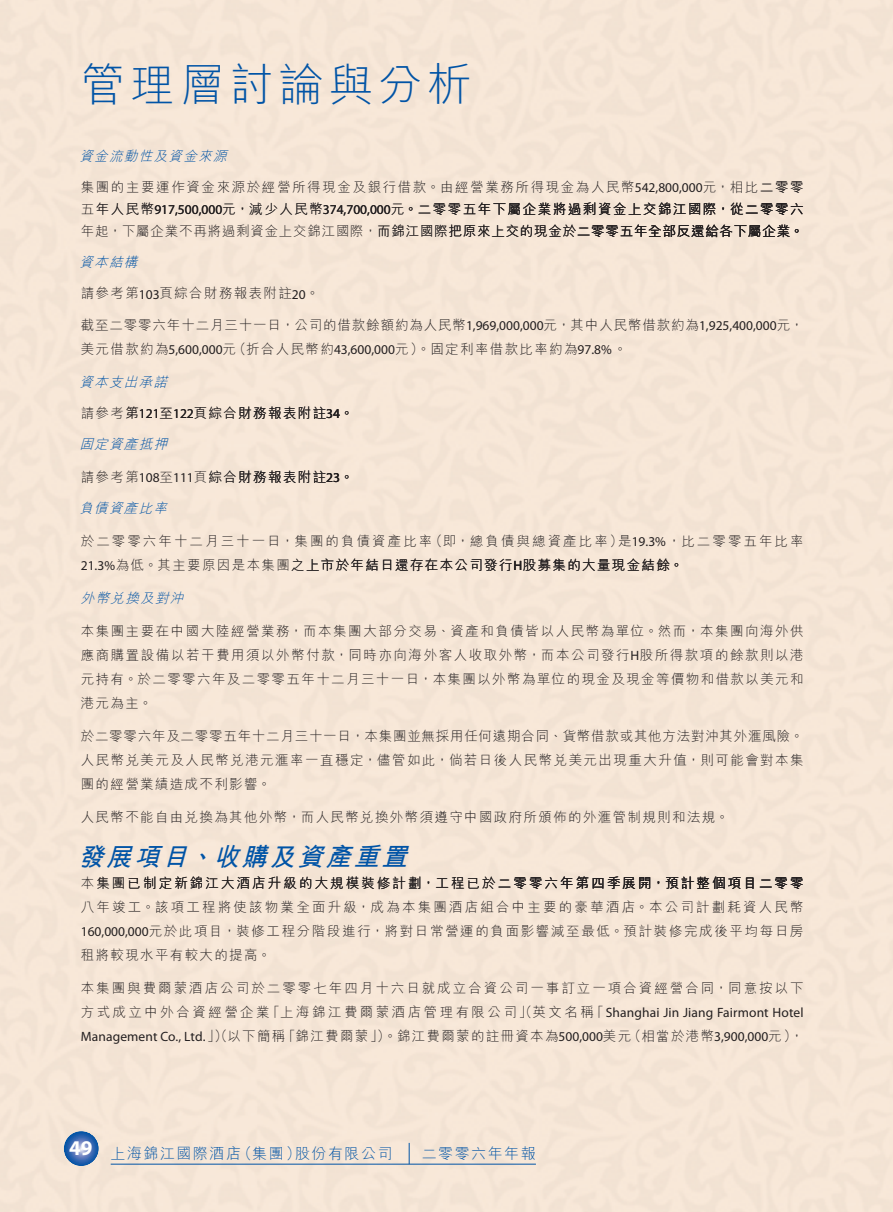
<style>
.page{position:relative;width:893px;height:1212px;background:#fff}
.page>*{position:absolute;margin:0;border:0;box-sizing:border-box;transform-origin:0 0}
.t1{font:45px "M Hei HK Light E Ten B5 H";letter-spacing:.1em;color:#0154a6}
.t2{font:italic 25.5px "M Hei HK Bold E Ten B5 H";color:#0154a6}
.t3{font:15px "M Hei HK Light E Ten B5 H";letter-spacing:.1em;color:#0154a6}
.t4{font:13.5px/24px "M Hei HK Light E Ten B5 H";letter-spacing:.1em;color:#231f20;text-align:justify}
.t5{font:13.5px/24px "M Hei HK Light E Ten B5 H";letter-spacing:.065em;color:#231f20}
.t6{font:13.5px/24px "M Hei HK Light E Ten B5 H";letter-spacing:.15em;color:#231f20}
.t7{font:italic 13.5px "M Hei HK Light E Ten B5 H";color:#0154a6}
.s1{font-family:"Myriad Pro"}
</style>
<div class="page">
<svg style="left:409px;top:1143px;width:1px;height:21px"></svg>
<hr style="left:111px;top:1164px;width:425px;height:1px;background:#0154a6">
<svg style="left:64px;top:1131px;width:35px;height:35px"></svg>
<h1 class="t1" style="left:81px;top:67px;width:393px">管理層討論與分析</h1>
<p class="t7" style="left:79px;top:151px;width:152px">資金流動性及資金來源</p>
<p class="t4" style="left:81px;top:178px;width:724px;line-height:22.2px">集團的主要運作資金來源於經營所得現金及銀行借款。由經營業務所得現金為人民幣<span class="s1">542,800,000</span>元，相比二零零五年人民幣<span class="s1">917,500,000</span>元，減少人民幣<span class="s1">374,700,000</span>元。二零零五年下屬企業將過剩資金上交錦江國際，從二零零六年起，下屬企業不再將過剩資金上交錦江國際，而錦江國際把原來上交的現金於二零零五年全部反還給各下屬企業。</p>
<p class="t7" style="left:79px;top:257px;width:63px">資本結構</p>
<p class="t4" style="left:81px;top:283px;width:240px">請參考第<span class="s1">103</span>頁綜合財務報表附註<span class="s1">20</span>。</p>
<p class="t5" style="left:81px;top:314px;width:724px">截至二零零六年十二月三十一日，公司的借款餘額約為人民幣<span class="s1">1,969,000,000</span>元，其中人民幣借款約為<span class="s1">1,925,400,000</span>元，美元借款約為<span class="s1">5,600,000</span>元（折合人民幣約<span class="s1">43,600,000</span>元）。固定利率借款比率約為<span class="s1">97.8%</span>。</p>
<p class="t7" style="left:79px;top:376px;width:93px">資本支出承諾</p>
<p class="t4" style="left:81px;top:402px;width:274px">請參考第<span class="s1">121</span>至<span class="s1">122</span>頁綜合財務報表附註<span class="s1">34</span>。</p>
<p class="t7" style="left:79px;top:439px;width:93px">固定資產抵押</p>
<p class="t4" style="left:81px;top:466px;width:274px">請參考第<span class="s1">108</span>至<span class="s1">111</span>頁綜合財務報表附註<span class="s1">23</span>。</p>
<p class="t7" style="left:79px;top:503px;width:93px">負債資產比率</p>
<p class="t6" style="left:81px;top:531px;width:724px">於二零零六年十二月三十一日，集團的負債資產比率（即，總負債與總資產比率）是<span class="s1">19.3%</span>，比二零零五年比率<br><span class="s1">21.3%</span>為低。其主要原因是本集團之上市於年結日還存在本公司發行<span class="s1">H</span>股募集的大量現金結餘。</p>
<p class="t7" style="left:81px;top:593px;width:108px">外幣兌換及對沖</p>
<p class="t4" style="left:81px;top:621px;width:724px">本集團主要在中國大陸經營業務，而本集團大部分交易、資產和負債皆以人民幣為單位。然而，本集團向海外供應商購置設備以若干費用須以外幣付款，同時亦向海外客人收取外幣，而本公司發行<span class="s1">H</span>股所得款項的餘款則以港元持有。於二零零六年及二零零五年十二月三十一日，本集團以外幣為單位的現金及現金等價物和借款以美元和港元為主。</p>
<p class="t4" style="left:81px;top:726px;width:724px">於二零零六年及二零零五年十二月三十一日，本集團並無採用任何遠期合同、貨幣借款或其他方法對沖其外滙風險。人民幣兌美元及人民幣兌港元滙率一直穩定，儘管如此，倘若日後人民幣兌美元出現重大升值，則可能會對本集團的經營業績造成不利影響。</p>
<p class="t4" style="left:81px;top:807px;width:649px">人民幣不能自由兌換為其他外幣，而人民幣兌換外幣須遵守中國政府所頒佈的外滙管制規則和法規。</p>
<h2 class="t2" style="left:78px;top:846px;width:337px">發展項目、收購及資產重置</h2>
<p class="t4" style="left:81px;top:872px;width:724px">本集團已制定新錦江大酒店升級的大規模裝修計劃，工程已於二零零六年第四季展開，預計整個項目二零零八年竣工。該項工程將使該物業全面升級，成為本集團酒店組合中主要的豪華酒店。本公司計劃耗資人民幣<span class="s1">160,000,000</span>元於此項目，裝修工程分階段進行，將對日常營運的負面影響減至最低。預計裝修完成後平均每日房租將較現水平有較大的提高。</p>
<p class="t4" style="left:81px;top:977px;width:724px">本集團與費爾蒙酒店公司於二零零七年四月十六日就成立合資公司一事訂立一項合資經營合同，同意按以下方式成立中外合資經營企業「上海錦江費爾蒙酒店管理有限公司」（英文名稱「<span class="s1">Shanghai Jin Jiang Fairmont Hotel Management Co., Ltd.</span>」）（以下簡稱「錦江費爾蒙」）。錦江費爾蒙的註冊資本為<span class="s1">500,000</span>美元（相當於港幣<span class="s1">3,900,000</span>元），</p>
<p class="t3" style="left:69px;top:1148px;width:325px"><sup>49</sup> 上海錦江國際酒店（集團）股份有限公司</p>
<p class="t3" style="left:422px;top:1148px;width:115px">二零零六年年報</p>
</div>
